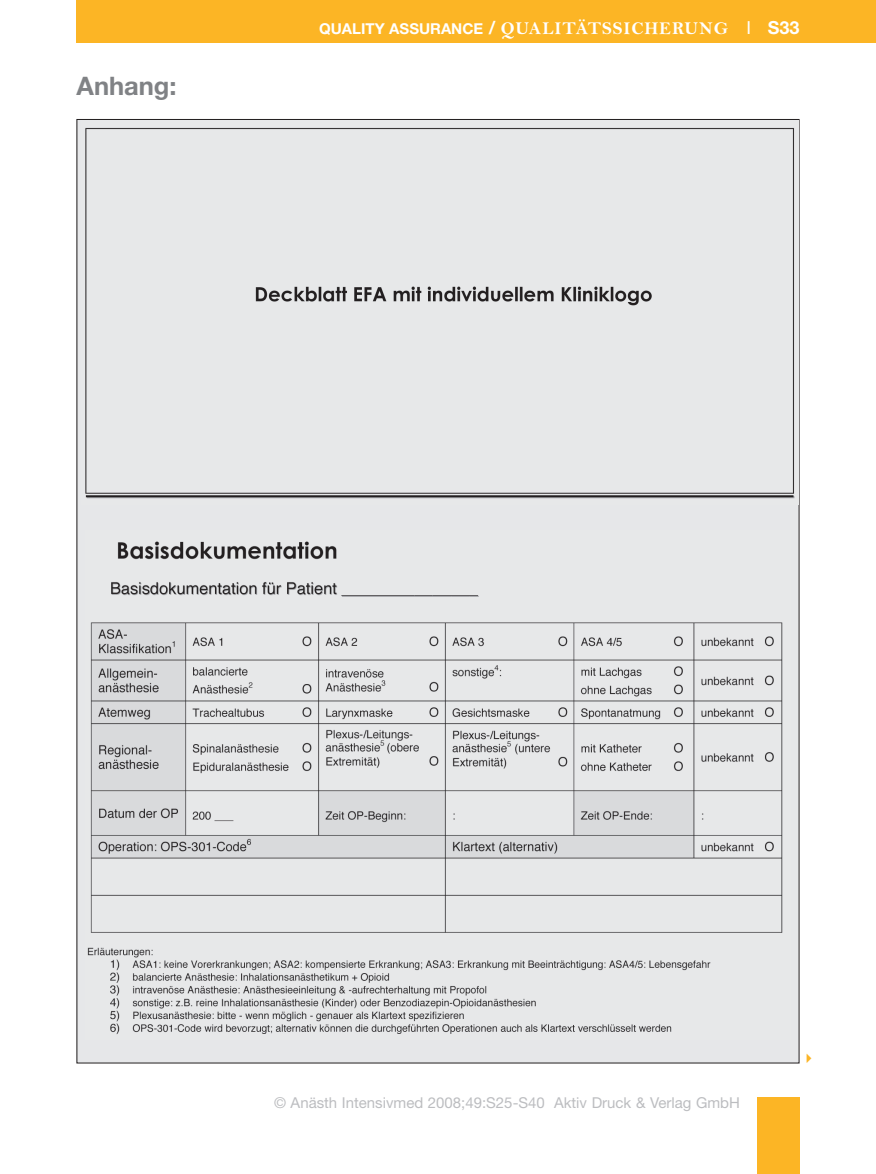
<style>
.page{position:relative;width:876px;height:1174px;background:#fff}
.page>*{position:absolute;margin:0;border:0;box-sizing:border-box;transform-origin:0 0}
.t1{font:700 25.5px "Helvetica Neue";color:#808285}
.t2{font:18px "Bell MT Bold";letter-spacing:.055em;color:#fff}
.t3{font:15px "Helvetica Neue";color:#bcbdc0}
.s1{font-family:"Helvetica Neue";font-weight:700;font-size:15px}
.s2{font-family:"Helvetica Neue";font-weight:700}
.s3{font-family:"Helvetica Neue"}
</style>
<div class="page">
<div style="left:77px;top:0;width:799px;height:43px;background:#fcb525"></div>
<div style="left:757px;top:1097px;width:42px;height:77px;background:#fcb525"></div>
<div style="left:77px;top:119px;width:722px;height:944px;background:#e6e7e9"></div>
<img style="left:85px;top:128px;width:710px;height:371px">
<img style="left:87px;top:541px;width:696px;height:493px">
<h1 class="t1" style="left:77px;top:77px;width:102px">Anhang:</h1>
<p class="t2" style="left:319px;top:17px;width:482px"><span class="s1">QUALITY ASSURANCE</span> <span class="s2">/</span> QUALITÄTSSICHERUNG <span class="s3">I</span> <span class="s2">S33</span></p>
<p class="t3" style="left:274px;top:1097px;width:467px">© Anästh Intensivmed 2008;49:S25-S40 Aktiv Druck &amp; Verlag GmbH</p>
</div>
